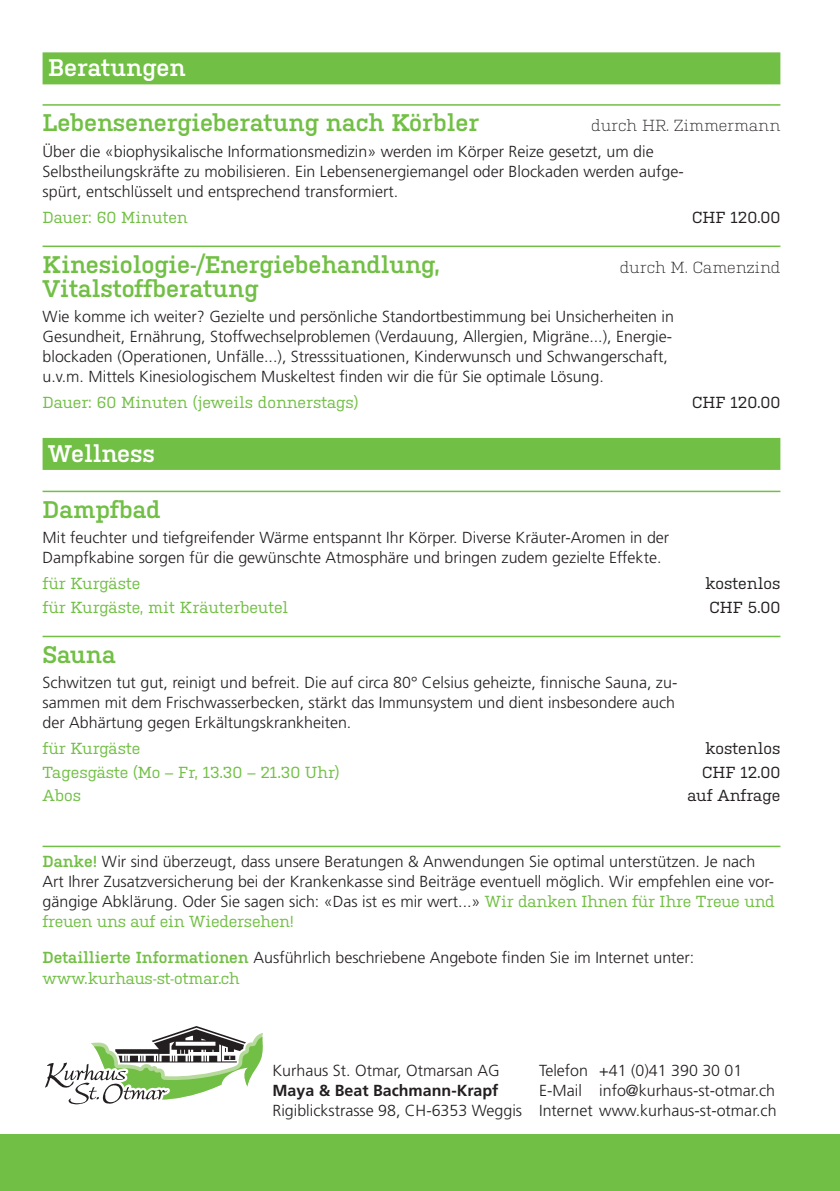
<style>
.page{position:relative;width:840px;height:1191px;background:#fff}
.page>*{position:absolute;margin:0;border:0;box-sizing:border-box;transform-origin:0 0}
.Kurse_Titel{font:600 24px "Kulturista";color:#71bf44}
.Kurse_Person-Preis{font:600 24px "Kulturista";color:#fff}
.Kurse_Grundtext{font:300 16px/20px "Frutiger LT Std";color:#231f20}
.Kurse_Grundtext-2{font:16px "Kulturista";color:#71bf44}
.Kurhaus_01_Grundtext{font:300 16px "Frutiger LT Std";color:#231f20}
.Kurse_Grundtext-3{font:16px "Kulturista";color:#231f20}
.Kurse_Titel-2{font:300 16px "Kulturista";color:#231f20}
.Kurhaus_01_Grundtext-2{font:700 16px "Frutiger LT Std";color:#231f20}
.s1{font-family:"Kulturista";font-weight:600;color:#71bf44}
.s2{font-family:"Kulturista";font-weight:400;color:#71bf44}
</style>
<div class="page">
<div style="left:0;top:1134px;width:839px;height:57px;background:#71bf44"></div>
<hr style="left:43px;top:104px;width:737px;height:2px;background:#71bf44">
<hr style="left:43px;top:245px;width:737px;height:2px;background:#71bf44">
<div style="left:43px;top:438px;width:737px;height:32px;background:#71bf44"></div>
<hr style="left:43px;top:490px;width:737px;height:2px;background:#71bf44">
<hr style="left:43px;top:635px;width:737px;height:2px;background:#71bf44">
<hr style="left:43px;top:845px;width:737px;height:2px;background:#71bf44">
<div style="left:43px;top:52px;width:737px;height:32px;background:#71bf44"></div>
<svg style="left:45px;top:1026px;width:218px;height:79px"></svg>
<p class="Kurse_Person-Preis" style="left:48px;top:51px;width:139px">Beratungen</p>
<p class="Kurse_Titel" style="left:43px;top:105px;width:437px">Lebensenergieberatung nach Körbler</p>
<p class="Kurse_Titel-2" style="left:591px;top:114px;width:191px">durch HR. Zimmermann</p>
<p class="Kurse_Grundtext" style="left:43px;top:142px;width:642px">Über die «biophysikalische Informationsmedizin» werden im Körper Reize gesetzt, um die<br>Selbstheilungskräfte zu mobilisieren. Ein Lebensenergiemangel oder Blockaden werden aufge&shy;spürt, entschlüsselt und entsprechend transformiert.</p>
<p class="Kurse_Grundtext-2" style="left:43px;top:205px;width:147px">Dauer: 60 Minuten</p>
<p class="Kurse_Grundtext-3" style="left:691px;top:205px;width:90px">CHF 120.00</p>
<p class="Kurse_Titel" style="left:43px;top:247px;width:399px">Kinesiologie-/Energiebehandlung,</p>
<p class="Kurse_Titel-2" style="left:619px;top:255px;width:162px">durch M. Camenzind</p>
<p class="Kurse_Titel" style="left:43px;top:271px;width:217px">Vitalstoffberatung</p>
<p class="Kurse_Grundtext" style="left:43px;top:307px;width:632px">Wie komme ich weiter? Gezielte und persönliche Standortbestimmung bei Unsicherheiten in Gesundheit, Ernährung, Stoffwechselproblemen (Verdauung, Allergien, Migräne...), Energie&shy;blockaden (Operationen, Unfälle...), Stresssituationen, Kinderwunsch und Schwangerschaft, u.v.m. Mittels Kinesiologischem Muskeltest finden wir die für Sie optimale Lösung.</p>
<p class="Kurse_Grundtext-2" style="left:43px;top:391px;width:317px">Dauer: 60 Minuten (jeweils donnerstags)</p>
<p class="Kurse_Grundtext-3" style="left:691px;top:391px;width:90px">CHF 120.00</p>
<p class="Kurse_Person-Preis" style="left:48px;top:436px;width:108px">Wellness</p>
<p class="Kurse_Titel" style="left:43px;top:492px;width:119px">Dampfbad</p>
<p class="Kurse_Grundtext" style="left:43px;top:528px;width:627px">Mit feuchter und tiefgreifender Wärme entspannt Ihr Körper. Diverse Kräuter-Aromen in der<br>Dampfkabine sorgen für die gewünschte Atmosphäre und bringen zudem gezielte Effekte.</p>
<p class="Kurse_Grundtext-2" style="left:43px;top:572px;width:99px">für Kurgäste</p>
<p class="Kurse_Grundtext-3" style="left:704px;top:572px;width:77px">kostenlos</p>
<p class="Kurse_Grundtext-2" style="left:43px;top:595px;width:247px">für Kurgäste, mit Kräuterbeutel</p>
<p class="Kurse_Grundtext-3" style="left:709px;top:595px;width:72px">CHF 5.00</p>
<p class="Kurse_Titel" style="left:43px;top:637px;width:75px">Sauna</p>
<p class="Kurse_Grundtext" style="left:43px;top:673px;width:636px">Schwitzen tut gut, reinigt und befreit. Die auf circa 80° Celsius geheizte, finnische Sauna, zu&shy;sammen mit dem Frischwasserbecken, stärkt das Immunsystem und dient insbesondere auch der Abhärtung gegen Erkältungskrankheiten.</p>
<p class="Kurse_Grundtext-2" style="left:43px;top:737px;width:99px">für Kurgäste</p>
<p class="Kurse_Grundtext-3" style="left:704px;top:737px;width:77px">kostenlos</p>
<p class="Kurse_Grundtext-2" style="left:43px;top:760px;width:298px">Tagesgäste (Mo – Fr, 13.30 – 21.30 Uhr)</p>
<p class="Kurse_Grundtext-3" style="left:701px;top:760px;width:80px">CHF 12.00</p>
<p class="Kurse_Grundtext-2" style="left:43px;top:784px;width:40px">Abos</p>
<p class="Kurse_Grundtext-3" style="left:687px;top:784px;width:94px">auf Anfrage</p>
<p class="Kurse_Grundtext" style="left:43px;top:852px;width:733px"><span class="s1">Danke!</span> Wir sind überzeugt, dass unsere Beratungen &amp; Anwendungen Sie optimal unterstützen. Je nach Art Ihrer Zusatzversicherung bei der Krankenkasse sind Beiträge eventuell möglich. Wir empfehlen eine vor&shy;gängige Abklärung. Oder Sie sagen sich: «Das ist es mir wert...» <span class="s2">Wir danken Ihnen für Ihre Treue und freuen uns auf ein Wiedersehen!</span></p>
<p class="Kurse_Grundtext" style="left:43px;top:947px;width:653px"><span class="s1">Detaillierte Informationen</span> Ausführlich beschriebene Angebote finden Sie im Internet unter:</p>
<p class="Kurse_Grundtext-2" style="left:43px;top:967px;width:199px">www.kurhaus-st-otmar.ch</p>
<p class="Kurhaus_01_Grundtext" style="left:272px;top:1061px;width:228px">Kurhaus St. Otmar, Otmarsan AG</p>
<p class="Kurhaus_01_Grundtext-2" style="left:272px;top:1081px;width:227px">Maya &amp; Beat Bachmann-Krapf</p>
<p class="Kurhaus_01_Grundtext" style="left:272px;top:1101px;width:251px">Rigiblickstrasse 98, CH-6353 Weggis</p>
<p class="Kurhaus_01_Grundtext" style="left:539px;top:1061px;width:205px">Telefon +41 (0)41 390 30 01</p>
<p class="Kurhaus_01_Grundtext" style="left:539px;top:1081px;width:237px">E-Mail info@kurhaus-st-otmar.ch</p>
<p class="Kurhaus_01_Grundtext" style="left:539px;top:1101px;width:239px">Internet www.kurhaus-st-otmar.ch</p>
</div>
